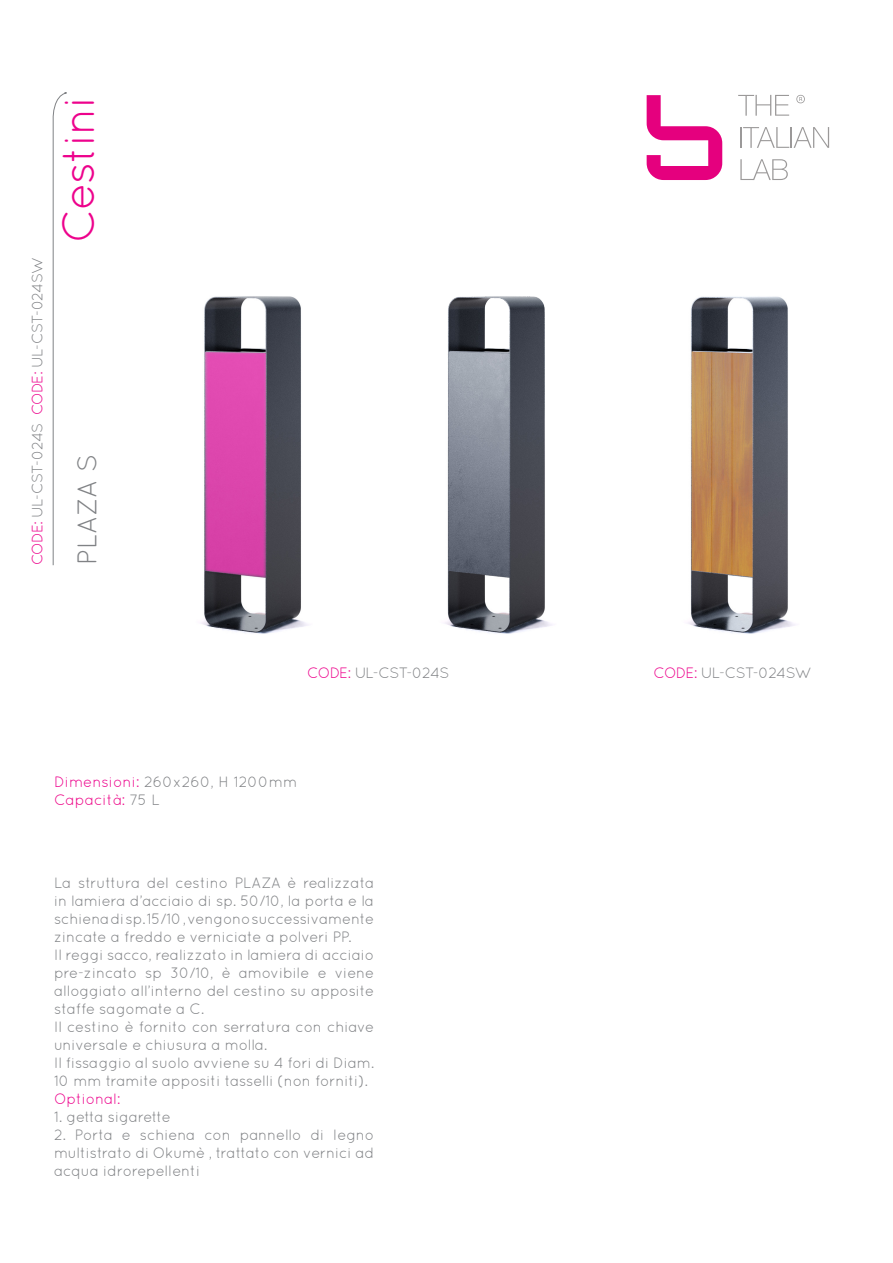
<style>
.page{position:relative;width:893px;height:1263px;background:#fff}
.page>*{position:absolute;margin:0;border:0;box-sizing:border-box;transform-origin:0 0}
.t1{font:45px "Quicksand";letter-spacing:-.03em;color:#ed028c}
.t2{font:27px "Quicksand";color:#808285}
.t3{font:15px/18px "Quicksand";letter-spacing:-.01em;color:#808285;text-align:justify}
.t4{font:15px "Quicksand";letter-spacing:-.05em;color:#808285}
.t5{font:15px "Quicksand";letter-spacing:-.045em;color:#808285}
.t6{font:15px "Quicksand";color:#ed0286}
.t7{font:15px "Quicksand";letter-spacing:-.01em;color:#ed028c}
.s1{color:#ed028c}
.s2{color:#808285}
</style>
<div class="page">
<img style="left:201px;top:296px;width:594px;height:338px">
<svg style="left:738px;top:95px;width:51px;height:21px"></svg>
<hr style="left:740px;top:127px;width:2px;height:21px;background:#9b9999">
<svg style="left:743px;top:127px;width:86px;height:21px"></svg>
<svg style="left:740px;top:159px;width:48px;height:21px"></svg>
<svg style="left:647px;top:95px;width:75px;height:85px"></svg>
<svg style="left:796px;top:95px;width:9px;height:8px"></svg>
<svg style="left:52px;top:92px;width:15px;height:474px"></svg>
<p class="t4" style="left:29px;top:565px;width:309px;rotate:-90deg"><span class="s1">CODE:</span> UL-CST-024S <span class="s1">CODE:</span> UL-CST-024SW</p>
<p class="t1" style="left:53px;top:243px;width:149px;rotate:-90deg">Cestini</p>
<p class="t2" style="left:71px;top:565px;width:112px;rotate:-90deg">PLAZA S</p>
<p class="t4" style="left:307px;top:664px;width:144px"><span class="s1">CODE:</span> UL-CST-024S</p>
<p class="t4" style="left:653px;top:664px;width:159px"><span class="s1">CODE:</span> UL-CST-024SW</p>
<p class="t3" style="left:54px;top:772px;width:245px"><span class="s1">Dimensioni:</span> 260x260, H 1200mm</p>
<p class="t6" style="left:54px;top:791px;width:107px">Capacità: <span class="s2">75 L</span></p>
<p class="t3" style="left:54px;top:873px;width:322px">La struttura del cestino PLAZA è realizzata in lamiera d’acciaio di sp. 50/10, la porta e la schiena di sp. 15/10 , vengono successivamente zincate a freddo e verniciate a polveri PP.</p>
<p class="t3" style="left:54px;top:945px;width:322px">Il reggi sacco, realizzato in lamiera di acciaio pre-zincato sp 30/10, è amovibile e viene alloggiato all’interno del cestino su apposite staffe sagomate a C.</p>
<p class="t3" style="left:54px;top:1017px;width:322px">Il cestino è fornito con serratura con chiave universale e chiusura a molla.</p>
<p class="t3" style="left:54px;top:1053px;width:322px">Il fissaggio al suolo avviene su 4 fori di Diam.<br>10 mm tramite appositi tasselli (non forniti).</p>
<p class="t7" style="left:54px;top:1090px;width:68px">Optional:</p>
<p class="t5" style="left:54px;top:1108px;width:118px">1. getta sigarette</p>
<p class="t3" style="left:54px;top:1125px;width:322px">2. Porta e schiena con pannello di legno multistrato di Okumè , trattato con vernici ad acqua idrorepellenti</p>
</div>
